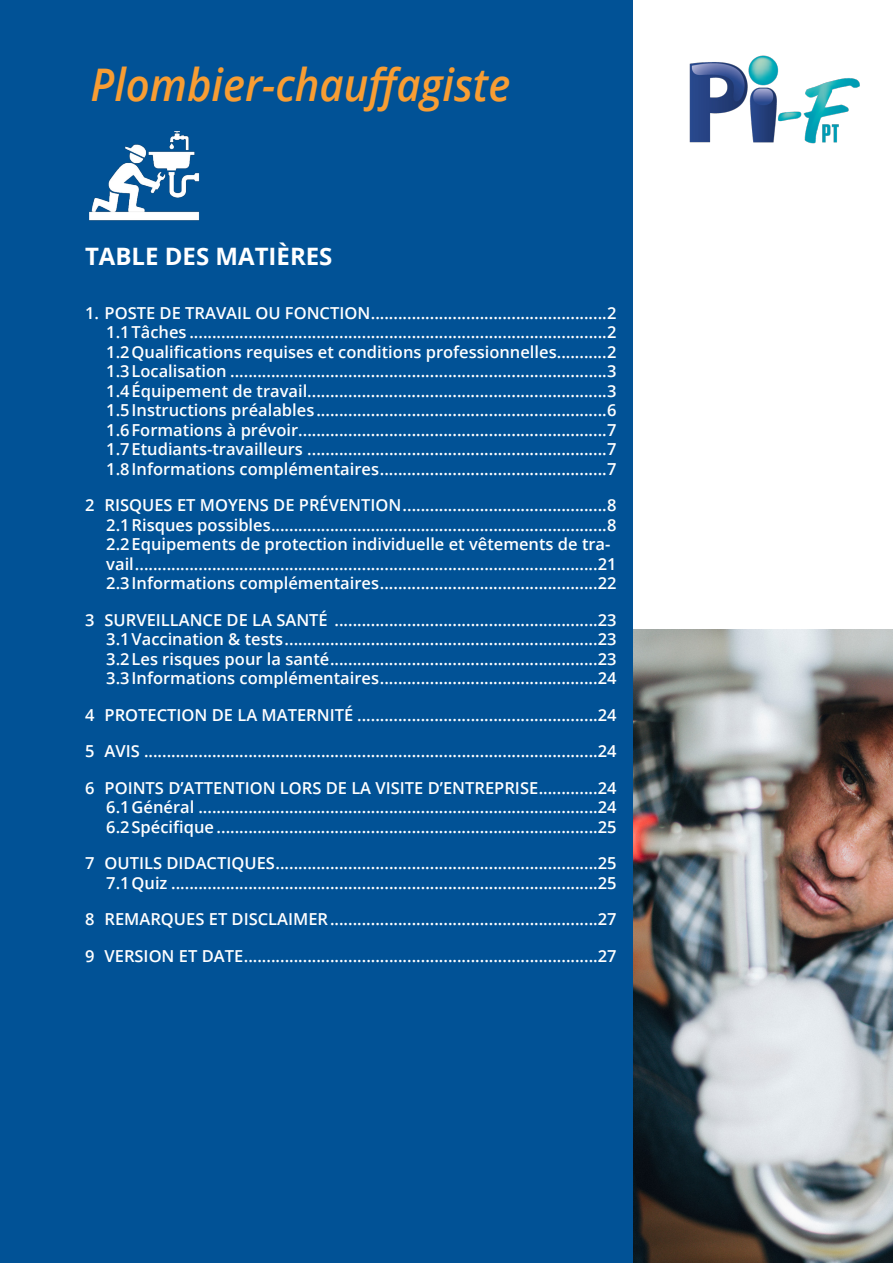
<style>
.page{position:relative;width:893px;height:1263px;background:#fff}
.page>*{position:absolute;margin:0;border:0;box-sizing:border-box;transform-origin:0 0}
.Titre_couverture{font:italic 600 45px "Open Sans";color:#f89d33;scale:.93 1}
.t1{font:700 24px "Open Sans";color:#fff}
.t2{font:600 16.5px/19.5px "Open Sans";color:#fff}
</style>
<div class="page">
<div style="left:0;top:0;width:689px;height:1263px;background:#015296"></div>
<div style="left:634px;top:0;width:259px;height:631px;background:#fff"></div>
<img style="left:689px;top:55px;width:171px;height:89px">
<img style="left:634px;top:629px;width:259px;height:634px">
<img style="left:89px;top:131px;width:111px;height:90px">
<p class="Titre_couverture" style="left:90px;top:54px;width:453px">Plombier-chauffagiste</p>
<p class="t1" style="left:85px;top:239px;width:249px">TABLE DES MATIÈRES</p>
<p class="t2" style="left:85px;top:302px;width:533px">1. POSTE DE TRAVAIL OU FONCTION....................................................2</p>
<p class="t2" style="left:106px;top:322px;width:512px">1.1Tâches ............................................................................................2</p>
<p class="t2" style="left:106px;top:341px;width:512px">1.2 Qualifications requises et conditions professionnelles...........2</p>
<p class="t2" style="left:106px;top:361px;width:512px">1.3 Localisation ...................................................................................3</p>
<p class="t2" style="left:106px;top:380px;width:512px">1.4 Équipement de travail..................................................................3</p>
<p class="t2" style="left:106px;top:400px;width:512px">1.5 Instructions préalables ................................................................6</p>
<p class="t2" style="left:106px;top:419px;width:512px">1.6 Formations à prévoir....................................................................7</p>
<p class="t2" style="left:106px;top:439px;width:512px">1.7 Etudiants-travailleurs ..................................................................7</p>
<p class="t2" style="left:106px;top:458px;width:512px">1.8 Informations complémentaires..................................................7</p>
<p class="t2" style="left:85px;top:495px;width:533px">2 RISQUES ET MOYENS DE PRÉVENTION.............................................8</p>
<p class="t2" style="left:106px;top:514px;width:512px">2.1 Risques possibles..........................................................................8</p>
<p class="t2" style="left:106px;top:534px;width:512px">2.2 Equipements de protection individuelle et vêtements de tra&shy;vail......................................................................................................21</p>
<p class="t2" style="left:106px;top:573px;width:512px">2.3 Informations complémentaires................................................22</p>
<p class="t2" style="left:85px;top:609px;width:533px">3 SURVEILLANCE DE LA SANTÉ ..........................................................23</p>
<p class="t2" style="left:106px;top:629px;width:512px">3.1 Vaccination &amp; tests.....................................................................23</p>
<p class="t2" style="left:106px;top:648px;width:512px">3.2 Les risques pour la santé...........................................................23</p>
<p class="t2" style="left:106px;top:668px;width:512px">3.3 Informations complémentaires................................................24</p>
<p class="t2" style="left:85px;top:704px;width:533px">4 PROTECTION DE LA MATERNITÉ .....................................................24</p>
<p class="t2" style="left:85px;top:741px;width:533px">5 AVIS ....................................................................................................24</p>
<p class="t2" style="left:85px;top:777px;width:533px">6 POINTS D’ATTENTION LORS DE LA VISITE D’ENTREPRISE.............24</p>
<p class="t2" style="left:106px;top:797px;width:512px">6.1 Général ........................................................................................24</p>
<p class="t2" style="left:106px;top:816px;width:512px">6.2 Spécifique ....................................................................................25</p>
<p class="t2" style="left:85px;top:853px;width:533px">7 OUTILS DIDACTIQUES.......................................................................25</p>
<p class="t2" style="left:106px;top:872px;width:512px">7.1Quiz ..............................................................................................25</p>
<p class="t2" style="left:85px;top:909px;width:533px">8 REMARQUES ET DISCLAIMER...........................................................27</p>
<p class="t2" style="left:85px;top:945px;width:533px">9 VERSION ET DATE..............................................................................27</p>
</div>
